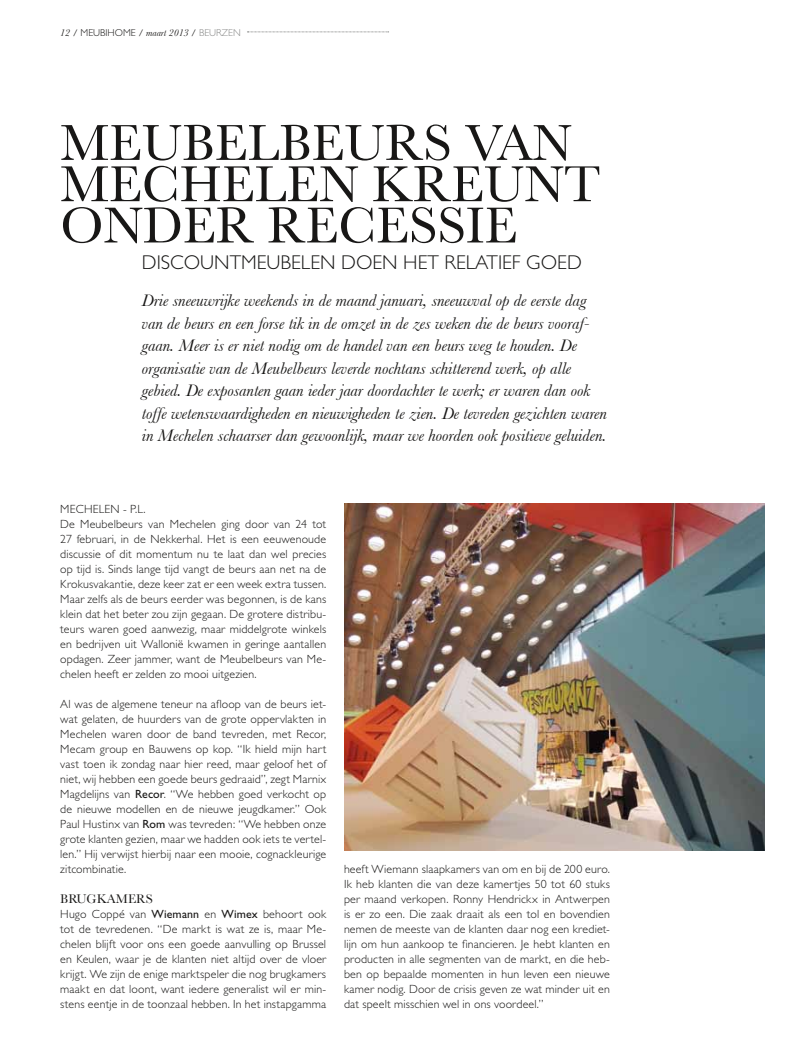
<style>
.page{position:relative;width:798px;height:1053px;background:#fff}
.page>*{position:absolute;margin:0;border:0;box-sizing:border-box;transform-origin:0 0}
.t1{font:52.5px/41.2px "Baskerville";color:#181716}
.t2{font:300 20px "Gill Sans";color:#181716}
.t3{font:italic 17.5px/22.5px "Baskerville";color:#181716}
.t4{font:13.12px "Baskerville";color:#181716}
.t5{font:300 11.88px/15px "Gill Sans";letter-spacing:.015em;color:#181716;text-align:justify}
.t6{font:italic 10px "Baskerville";color:#181716}
.s1{font-style:normal}
.s2{font-family:"Gill Sans";font-weight:300;font-style:normal}
.s3{font-family:"Gill Sans";font-weight:300;font-style:normal;color:#868786}
.s4{font-weight:400}
</style>
<div class="page">
<svg style="left:247px;top:32px;width:141px;height:1px"></svg>
<img style="left:344px;top:503px;width:420px;height:347px">
<p class="t6" style="left:60px;top:27px;width:182px">12 <span class="s1">/</span> <span class="s2">MEUBIHome</span> <span class="s1">/</span> maart 2013 <span class="s1">/</span> <span class="s3">BEURZEN</span></p>
<h1 class="t1" style="left:60px;top:122px;width:541px">MEUBELBEURS VAN<br>MECHELEN KREUNT<br>ONDER RECESSIE</h1>
<h2 class="t2" style="left:142px;top:251px;width:112px">Discountmeubelen</h2>
<h2 class="t2" style="left:341px;top:251px;width:115px">doen het rela</h2>
<h2 class="t2" style="left:486px;top:251px;width:83px">tief goed</h2>
<p class="t3" style="left:142px;top:289px;width:466px">Drie sneeuwrijke weekends in de maand januari, sneeuwval op de eerste dag van de beurs en een forse tik in de omzet in de zes weken die de beurs vooraf&shy;gaan. Meer is er niet nodig om de handel van een beurs weg te houden. De organisatie van de Meubelbeurs leverde nochtans schitterend werk, op alle gebied. De exposanten gaan ieder jaar doordachter te werk; er waren dan ook toffe wetenswaardigheden en nieuwigheden te zien. De tevreden gezichten waren in Mechelen schaarser dan gewoonlijk, maar we hoorden ook positieve geluiden.</p>
<p class="t5" style="left:60px;top:501px;width:267px;text-align:left">MECHELEN - P.L.<br>De Meubelbeurs van Mechelen ging door van 24 tot 27 februari, in de Nekkerhal. Het is een eeuwenoude discussie of dit momentum nu te laat dan wel precies op tijd is. Sinds lange tijd vangt de beurs aan net na de Krokusvakantie, deze keer zat er een week extra tussen.<br>Maar zelfs als de beurs eerder was begonnen, is de kans klein dat het beter zou zijn gegaan. De grotere distribu&shy;teurs waren goed aanwezig, maar middelgrote winkels en bedrijven uit Wallonië kwamen in geringe aantallen opdagen. Zeer jammer, want de Meubelbeurs van Me&shy;chelen heeft er zelden zo mooi uitgezien.</p>
<p class="t5" style="left:60px;top:696px;width:268px">Al was de algemene teneur na afloop van de beurs iet&shy;wat gelaten, de huurders van de grote oppervlakten in Mechelen waren door de band tevreden, met Recor, Mecam group en Bauwens op kop. “Ik hield mijn hart vast toen ik zondag naar hier reed, maar geloof het of niet, wij hebben een goede beurs gedraaid”, zegt Marnix Magdelijns van <span class="s4">Recor</span>. “We hebben goed verkocht op de nieuwe modellen en de nieuwe jeugdkamer.” Ook Paul Hustinx van <span class="s4">Rom</span> was tevreden: “We hebben onze grote klanten gezien, maar we hadden ook iets te vertel&shy;len.” Hij verwijst hierbij naar een mooie, cognackleurige zitcombinatie.</p>
<p class="t4" style="left:60px;top:890px;width:94px">BRUGKAMERS</p>
<p class="t5" style="left:60px;top:906px;width:267px">Hugo Coppé van <span class="s4">Wiemann</span> en <span class="s4">Wimex</span> behoort ook tot de tevredenen. “De markt is wat ze is, maar Me&shy;chelen blijft voor ons een goede aanvulling op Brussel en Keulen, waar je de klanten niet altijd over de vloer krijgt. We zijn de enige marktspeler die nog brugkamers maakt en dat loont, want iedere generalist wil er min&shy;stens eentje in de toonzaal hebben. In het instapgamma</p>
<p class="t5" style="left:344px;top:861px;width:267px">heeft Wiemann slaapkamers van om en bij de 200 euro.<br>Ik heb klanten die van deze kamertjes 50 tot 60 stuks per maand verkopen. Ronny Hendrickx in Antwerpen is er zo een. Die zaak draait als een tol en bovendien nemen de meeste van de klanten daar nog een krediet&shy;lijn om hun aankoop te financieren. Je hebt klanten en producten in alle segmenten van de markt, en die heb&shy;ben op bepaalde momenten in hun leven een nieuwe kamer nodig. Door de crisis geven ze wat minder uit en dat speelt misschien wel in ons voordeel.”</p>
</div>
